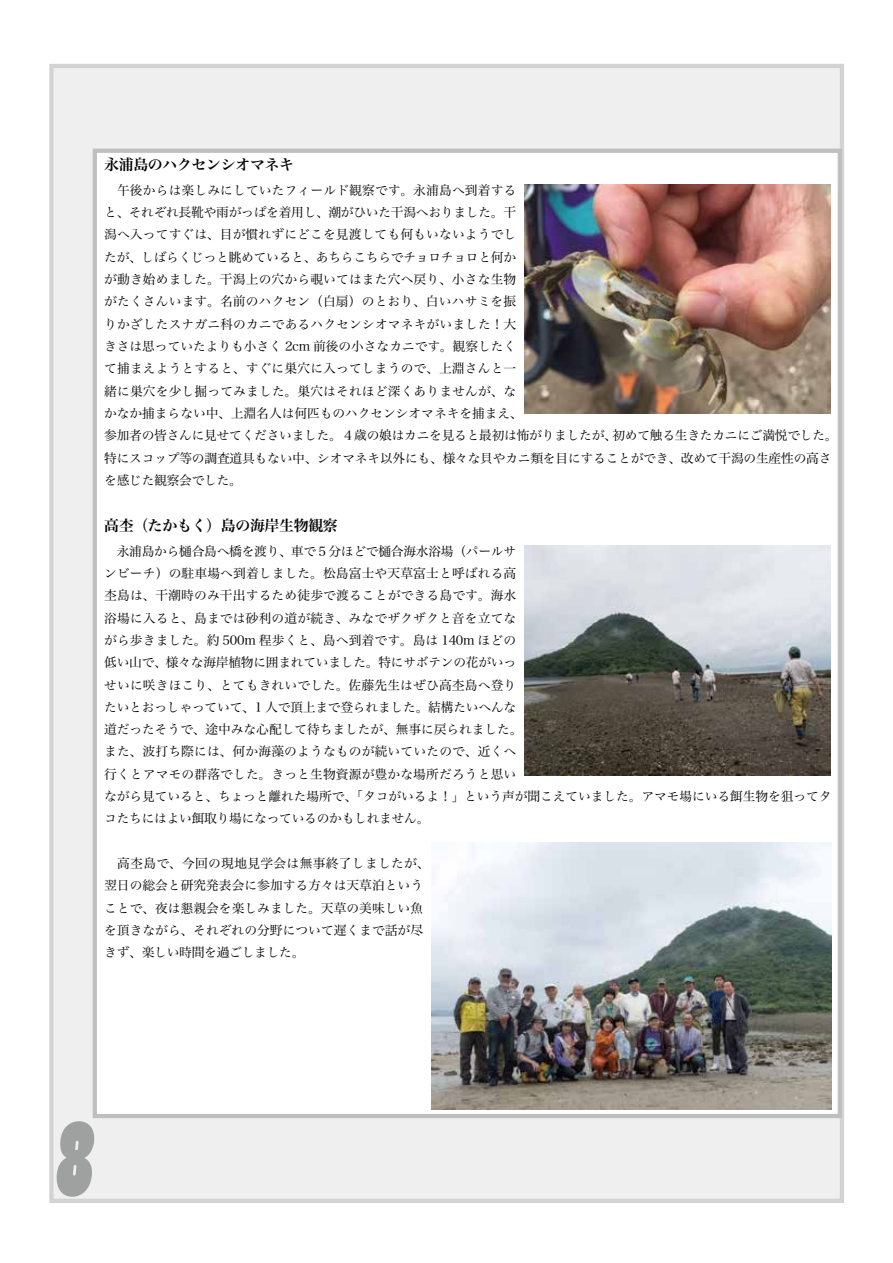
<style>
.page{position:relative;width:893px;height:1263px;background:#fff}
.page>*{position:absolute;margin:0;border:0;box-sizing:border-box;transform-origin:0 0}
.t1{font:102px "Poplar Std";color:#9fa0a0;scale:.82 1}
.t2{font:14.85px "Hira Min Pro W6";letter-spacing:-.02em;color:#000}
.t3{font:12.75px/22.4px "Hira Min Pro W3";color:#000}
</style>
<div class="page">
<div style="left:49px;top:64px;width:795px;height:1139px;background:#efefef;border:4px solid #d3d3d4"></div>
<div style="left:95px;top:151px;width:745px;height:965px;background:#fff"></div>
<div style="left:93px;top:149px;width:749px;height:969px;border:4px solid #bfbfbf"></div>
<img style="left:525px;top:184px;width:306px;height:230px">
<img style="left:525px;top:545px;width:306px;height:230px">
<img style="left:432px;top:843px;width:399px;height:266px">
<p class="t2" style="left:104px;top:152px;width:191px">永浦島のハクセンシオマネキ</p>
<p class="t3" style="left:104px;top:177px;width:735px">　午後からは楽しみにしていたフィールド観察です。永浦島へ到着する<br>と、それぞれ長靴や雨がっぱを着用し、潮がひいた干潟へおりました。干<br>潟へ入ってすぐは、目が慣れずにどこを見渡しても何もいないようでし<br>たが、しばらくじっと眺めていると、あちらこちらでチョロチョロと何か<br>が動き始めました。干潟上の穴から覗いてはまた穴へ戻り、小さな生物<br>がたくさんいます。名前のハクセン（白扇）のとおり、白いハサミを振<br>りかざしたスナガニ科のカニであるハクセンシオマネキがいました！大<br>きさは思っていたよりも小さく 2cm 前後の小さなカニです。観察したく<br>て捕まえようとすると、すぐに巣穴に入ってしまうので、上淵さんと一<br>緒に巣穴を少し掘ってみました。巣穴はそれほど深くありませんが、な<br>かなか捕まらない中、上淵名人は何匹ものハクセンシオマネキを捕まえ、<br>参加者の皆さんに見せてくださいました。４歳の娘はカニを見ると最初は怖がりましたが、初めて触る生きたカニにご満悦でした。特にスコップ等の調査道具もない中、シオマネキ以外にも、様々な貝やカニ類を目にすることができ、改めて干潟の生産性の高さを感じた観察会でした。</p>
<p class="t2" style="left:104px;top:513px;width:235px">高杢（たかもく）島の海岸生物観察</p>
<p class="t3" style="left:104px;top:538px;width:729px">　永浦島から樋合島へ橋を渡り、車で５分ほどで樋合海水浴場（パールサ<br>ンビーチ）の駐車場へ到着しました。松島富士や天草富士と呼ばれる高<br>杢島は、干潮時のみ干出するため徒歩で渡ることができる島です。海水<br>浴場に入ると、島までは砂利の道が続き、みなでザクザクと音を立てな<br>がら歩きました。約 500m 程歩くと、島へ到着です。島は 140m ほどの<br>低い山で、様々な海岸植物に囲まれていました。特にサボテンの花がいっ<br>せいに咲きほこり、とてもきれいでした。佐藤先生はぜひ高杢島へ登り<br>たいとおっしゃっていて、1 人で頂上まで登られました。結構たいへんな<br>道だったそうで、途中みな心配して待ちましたが、無事に戻られました。<br>また、波打ち際には、何か海藻のようなものが続いていたので、近くへ<br>行くとアマモの群落でした。きっと生物資源が豊かな場所だろうと思い<br>ながら見ていると、ちょっと離れた場所で、「タコがいるよ！」という声が聞こえていました。アマモ場にいる餌生物を狙ってタコたちにはよい餌取り場になっているのかもしれません。</p>
<p class="t3" style="left:104px;top:851px;width:327px">　高杢島で、今回の現地見学会は無事終了しましたが、翌日の総会と研究発表会に参加する方々は天草泊ということで、夜は懇親会を楽しみました。天草の美味しい魚を頂きながら、それぞれの分野について遅くまで話が尽きず、楽しい時間を過ごしました。</p>
<h1 class="t1" style="left:54px;top:1103px;width:60px">8</h1>
</div>
